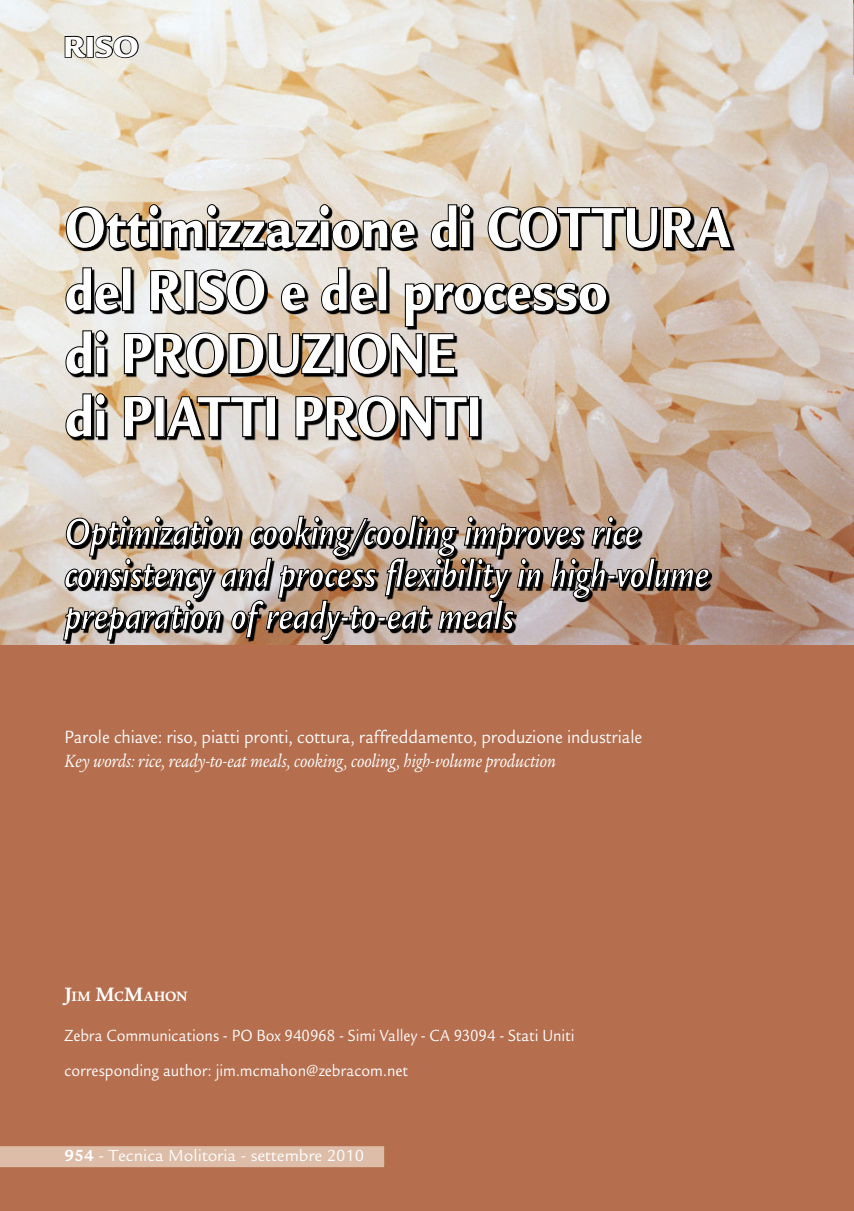
<style>
.page{position:relative;width:854px;height:1211px;background:#fff}
.page>*{position:absolute;margin:0;border:0;box-sizing:border-box;transform-origin:0 0}
.t1{font:900 63px/63px "Legacy Sans Std";letter-spacing:-.01em;color:#fff;scale:.8 1}
.t2{font:italic 700 42px/42px "Legacy Sans Std";letter-spacing:.005em;color:#fff;scale:.8 1}
.t3{font:900 31.5px "Legacy Sans Std";color:#fff}
.t4{font:19.25px "Legacy Sans Std";color:#fff;scale:.9 1}
.t5{font:italic 19.25px "Legacy Serif Std";color:#fff;scale:.9 1}
.t6{font:17.5px/35px "Legacy Sans Std";color:#fff;scale:.9 1}
.t7{font:17.5px "Legacy Sans Std";color:#fff}
.t8{font:700 14.7px "Legacy Serif Std";letter-spacing:-.005em;color:#fff;scale:.95 1}
.s1{font-size:21px}
.s2{font-weight:700}
</style>
<div class="page">
<img style="left:0;top:0;width:853px;height:645px">
<div style="left:0;top:645px;width:853px;height:565px;background:#b56e4e"></div>
<svg style="left:64px;top:34px;width:23px;height:25px"></svg>
<div style="left:86px;top:36px;width:8px;height:22px;border:2px solid #000"></div>
<svg style="left:94px;top:34px;width:45px;height:25px"></svg>
<div style="left:0;top:1146px;width:384px;height:21px;background:#ddbca8"></div>
<img style="left:853px;top:0;width:1px;height:74px">
<svg style="left:66px;top:206px;width:668px;height:437px;background:#cfbdad"></svg>
<svg style="left:65px;top:204px;width:351px;height:45px;background:#756f66"></svg>
<svg style="left:430px;top:204px;width:41px;height:45px;background:#595550"></svg>
<svg style="left:487px;top:206px;width:245px;height:43px;background:#696158"></svg>
<svg style="left:65px;top:267px;width:542px;height:108px;background:#8d867e"></svg>
<svg style="left:65px;top:393px;width:41px;height:45px;background:#5a5753"></svg>
<svg style="left:123px;top:395px;width:30px;height:42px"></svg>
<div style="left:154px;top:396px;width:10px;height:41px;border:1px solid #000"></div>
<svg style="left:165px;top:395px;width:100px;height:42px;background:#726a61"></svg>
<div style="left:266px;top:396px;width:10px;height:41px;border:1px solid #000"></div>
<svg style="left:295px;top:395px;width:173px;height:43px;background:#5c5651"></svg>
<div style="left:469px;top:396px;width:10px;height:41px;border:1px solid #000"></div>
<img style="left:63px;top:515px;width:646px;height:126px">
<p class="t3" style="left:63px;top:35px;width:77px">RISO</p>
<h1 class="t1" style="left:64px;top:202px;width:834px">Ottimizzazione di COTTURA del RISO e del processo<br>di PRODUZIONE<br>di PIATTI PRONTI</h1>
<p class="t2" style="left:64px;top:515px;width:807px">Optimization cooking/cooling improves rice consistency and process flexibility in high-volume preparation of ready-to-eat meals</p>
<p class="t4" style="left:64px;top:729px;width:643px">Parole chiave: riso, piatti pronti, cottura, raffreddamento, produzione industriale</p>
<p class="t5" style="left:64px;top:753px;width:547px">Key words: rice, ready-to-eat meals, cooking, cooling, high-volume production</p>
<p class="t8" style="left:64px;top:990px;width:131px"><span class="s1">J</span>IM <span class="s1">M</span>C<span class="s1">M</span>AHON</p>
<p class="t6" style="left:64px;top:1019px;width:568px">Zebra Communications - PO Box 940968 - Simi Valley - CA 93094 - Stati Uniti corresponding author: jim.mcmahon@zebracom.net</p>
<p class="t7" style="left:64px;top:1148px;width:301px"><span class="s2">954</span> - Tecnica Molitoria - settembre 2010</p>
</div>
